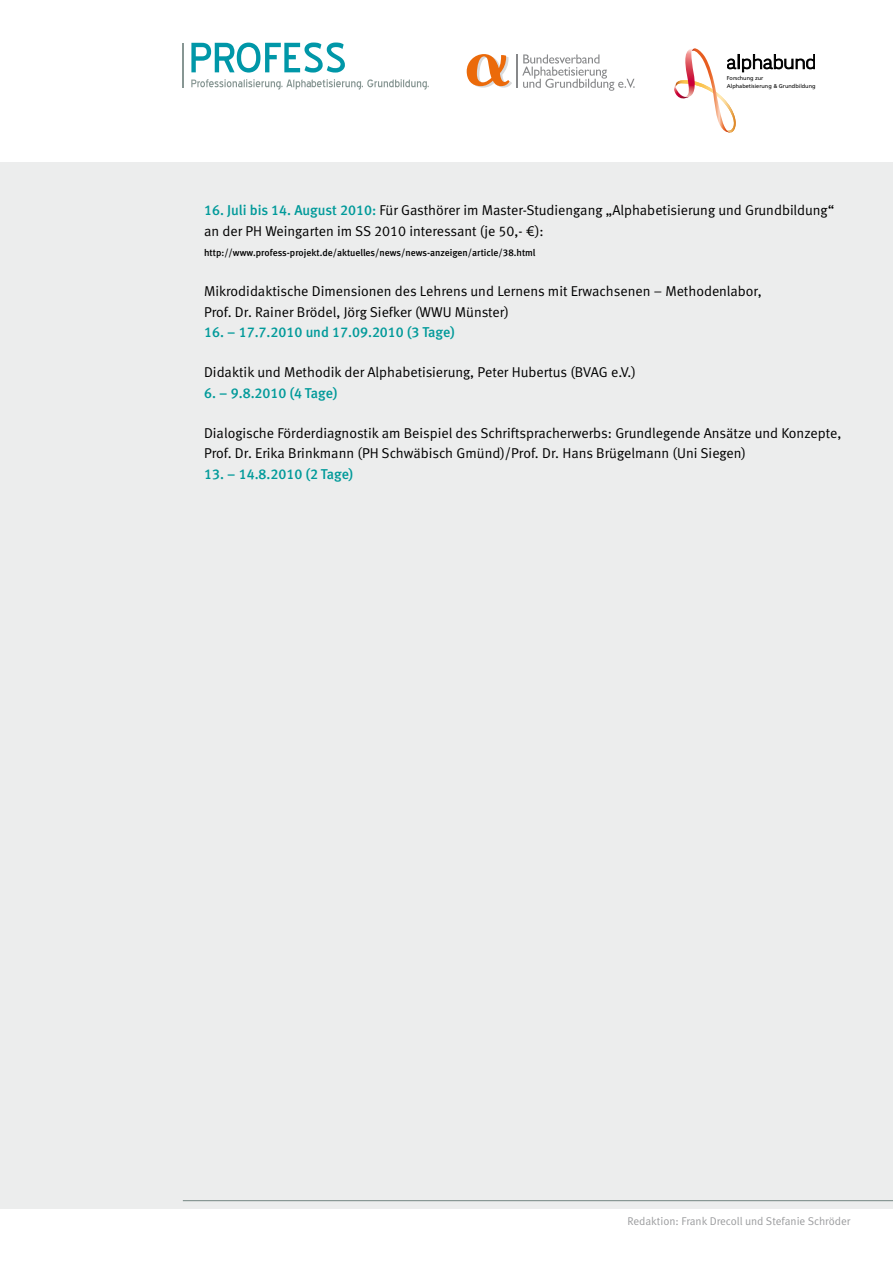
<style>
.page{position:relative;width:893px;height:1263px;background:#fff}
.page>*{position:absolute;margin:0;border:0;box-sizing:border-box;transform-origin:0 0}
.t1{font:14.25px/20.2px "Meta Normal LF";color:#000}
.t2{font:14.25px "Meta Medium LF";color:#019a9a}
.t3{font:11.25px "Meta Normal LF";color:#9c9d9f}
.t4{font:9.75px "Meta Medium LF";color:#000}
.t5{font:5.55px/7.8px "Frutiger";color:#000}
.s1{font-family:"Meta Medium LF";color:#019a9a}
</style>
<div class="page">
<div style="left:0;top:162px;width:893px;height:1047px;background:#eceded"></div>
<hr style="left:183px;top:1200px;width:710px;height:1px;background:#879693">
<svg style="left:191px;top:43px;width:154px;height:30px"></svg>
<svg style="left:191px;top:79px;width:238px;height:11px"></svg>
<hr style="left:183px;top:43px;width:1px;height:44px;background:#879693">
<svg style="left:674px;top:48px;width:141px;height:85px"></svg>
<svg style="left:467px;top:54px;width:45px;height:34px"></svg>
<hr style="left:516px;top:55px;width:1px;height:33px;background:#87888a">
<svg style="left:522px;top:54px;width:113px;height:37px"></svg>
<p class="t5" style="left:727px;top:74px;width:90px">Forschung zur<br>Alphabetisierung &amp; Grundbildung</p>
<p class="t1" style="left:204px;top:200px;width:632px"><span class="s1">16. Juli bis 14. August 2010:</span> Für Gasthörer im Master-Studiengang „Alphabetisierung und Grundbildung“ an der PH Weingarten im SS 2010 interessant (je 50,- €):</p>
<p class="t4" style="left:204px;top:247px;width:333px">http://www.profess-projekt.de/aktuelles/news/news-anzeigen/article/38.html</p>
<p class="t1" style="left:204px;top:281px;width:559px">Mikrodidaktische Dimensionen des Lehrens und Lernens mit Erwachsenen – Methodenlabor,<br>Prof. Dr. Rainer Brödel, Jörg Siefker (WWU Münster)</p>
<p class="t2" style="left:204px;top:324px;width:252px">16. – 17.7.2010 und 17.09.2010 (3 Tage)</p>
<p class="t1" style="left:204px;top:362px;width:433px">Didaktik und Methodik der Alphabetisierung, Peter Hubertus (BVAG e.V.)</p>
<p class="t2" style="left:204px;top:384px;width:135px">6. – 9.8.2010 (4 Tage)</p>
<p class="t1" style="left:204px;top:423px;width:639px">Dialogische Förderdiagnostik am Beispiel des Schriftspracherwerbs: Grundlegende Ansätze und Konzepte,<br>Prof. Dr. Erika Brinkmann (PH Schwäbisch Gmünd)/Prof. Dr. Hans Brügelmann (Uni Siegen)</p>
<p class="t2" style="left:204px;top:465px;width:151px">13. – 14.8.2010 (2 Tage)</p>
<p class="t3" style="left:627px;top:1214px;width:224px">Redaktion: Frank Drecoll und Stefanie Schröder</p>
</div>
